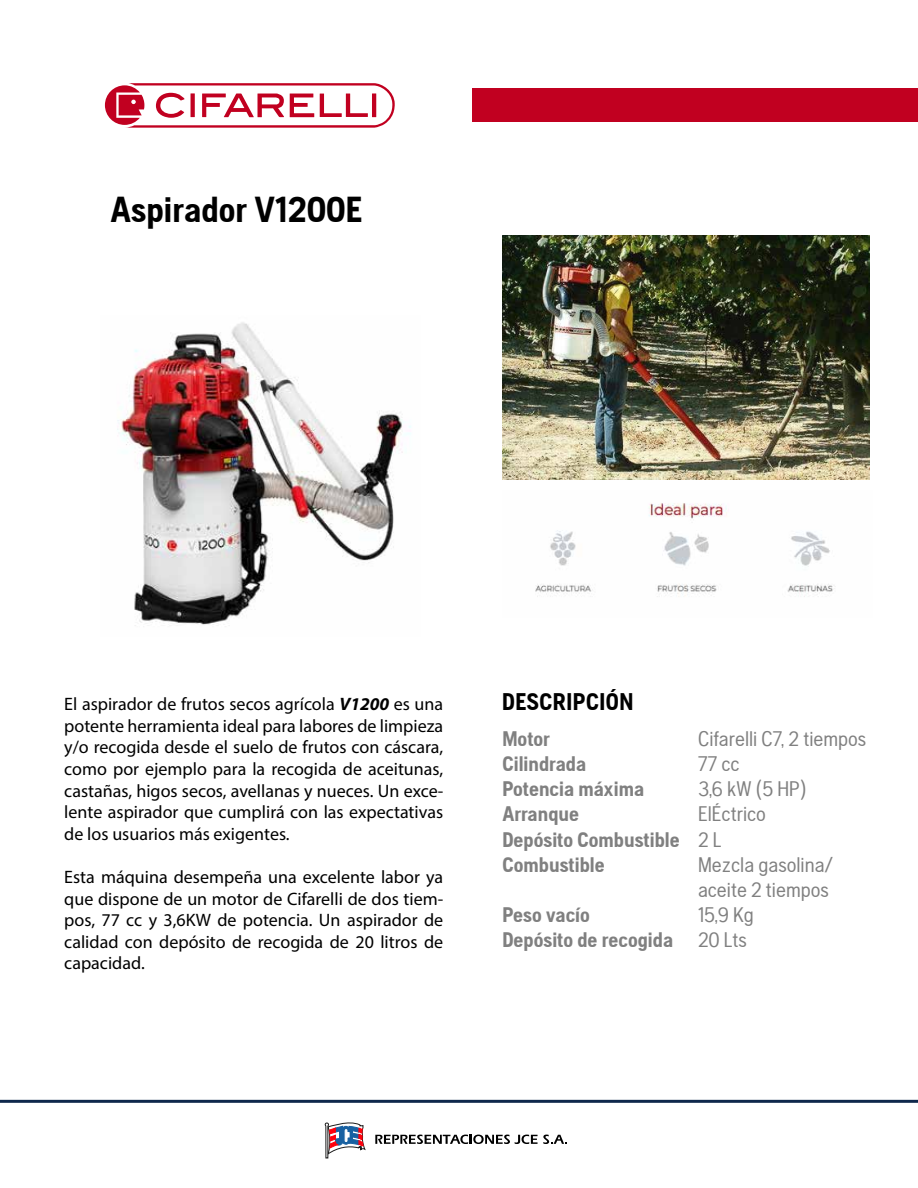
<style>
.page{position:relative;width:918px;height:1188px;background:#fff}
.page>*{position:absolute;margin:0;border:0;box-sizing:border-box;transform-origin:0 0}
.t1{font:700 36px "Husqvarna Gothic";color:#000}
.t2{font:700 24px "Husqvarna Gothic";letter-spacing:.02em;color:#000}
.t3{font:700 21px/25.2px "Husqvarna Gothic";color:#808080}
.t4{font:21px/25.2px "Husqvarna Gothic";color:#808080}
.t5{font:18px/21.6px "Myriad Pro";color:#000;text-align:justify}
.s1{font-weight:700;font-style:italic}
</style>
<div class="page">
<svg style="left:375px;top:1135px;width:192px;height:9px"></svg>
<svg style="left:325px;top:1122px;width:41px;height:37px"></svg>
<div style="left:473px;top:89px;width:445px;height:33px;background:#c10020"></div>
<svg style="left:0;top:1100px;width:918px;height:3px;background:#1c3456"></svg>
<svg style="left:105px;top:83px;width:290px;height:45px"></svg>
<img style="left:117px;top:322px;width:294px;height:304px">
<img style="left:503px;top:236px;width:366px;height:244px">
<img style="left:535px;top:503px;width:298px;height:94px">
<h1 class="t1" style="left:111px;top:189px;width:254px">Aspirador V1200E</h1>
<p class="t5" style="left:64px;top:693px;width:380px">El aspirador de frutos secos agrícola <span class="s1">V1200</span> es una potente herramienta ideal para labores de limpieza y/o recogida desde el suelo de frutos con cáscara, como por ejemplo para la recogida de aceitunas, castañas, higos secos, avellanas y nueces. Un exce&shy;lente aspirador que cumplirá con las expectativas de los usuarios más exigentes.</p>
<p class="t5" style="left:64px;top:866px;width:380px">Esta máquina desempeña una excelente labor ya que dispone de un motor de Cifarelli de dos tiem&shy;pos, 77 cc y 3,6KW de potencia. Un aspirador de calidad con depósito de recogida de 20 litros de capacidad.</p>
<h2 class="t2" style="left:502px;top:687px;width:133px">DESCRIPCIÓN</h2>
<p class="t3" style="left:502px;top:726px;width:179px">Motor<br>Cilindrada<br>Potencia máxima<br>Arranque<br>Depósito Combustible<br>Combustible</p>
<p class="t3" style="left:502px;top:902px;width:172px">Peso vacío<br>Depósito de recogida</p>
<p class="t4" style="left:698px;top:726px;width:170px">Cifarelli C7, 2 tiempos<br>77 cc<br>3,6 kW (5 HP)<br>ElÉctrico<br>2 L<br>Mezcla gasolina/ aceite 2 tiempos<br>15,9 Kg<br>20 Lts</p>
</div>
